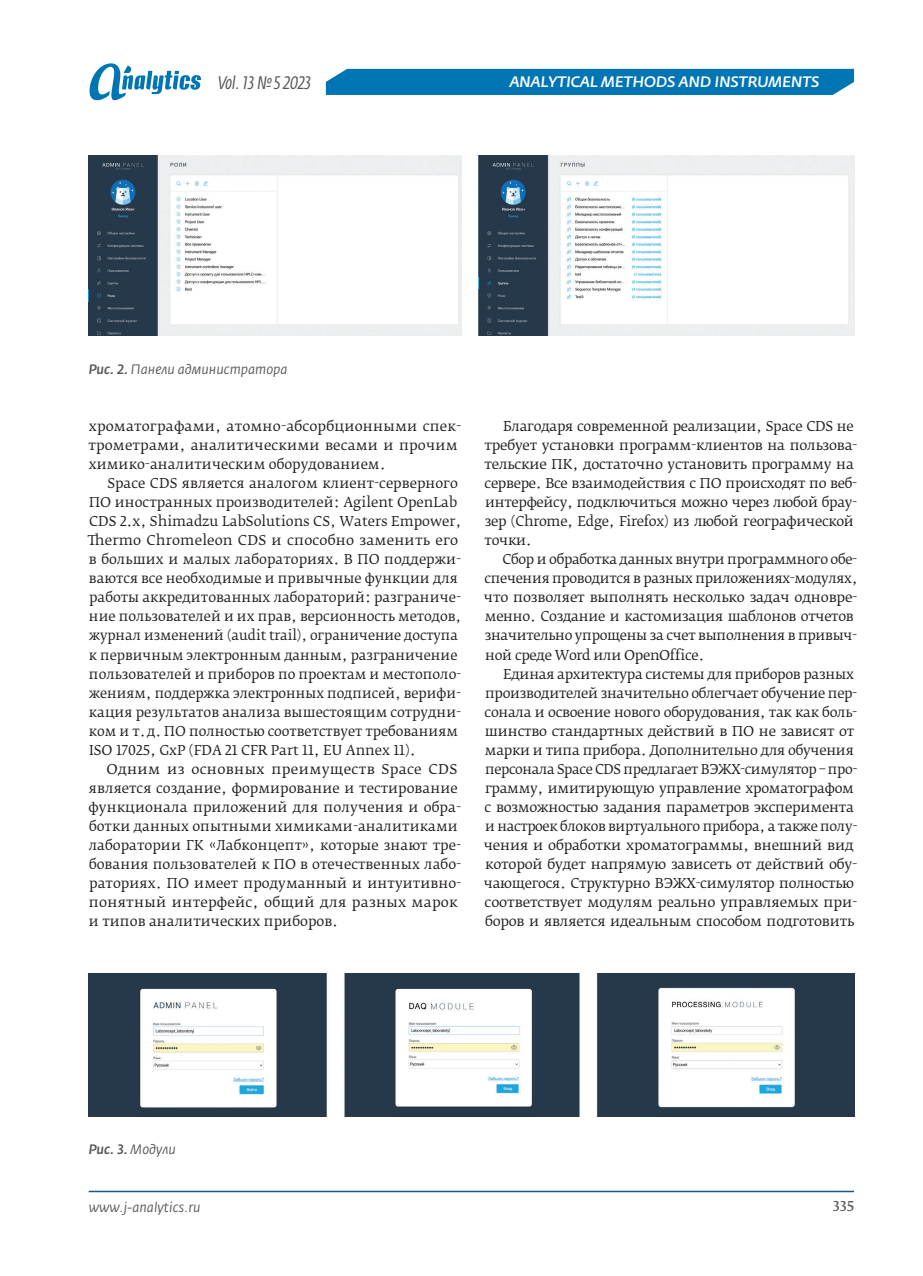
<style>
.page{position:relative;width:923px;height:1276px;background:#fff}
.page>*{position:absolute;margin:0;border:0;box-sizing:border-box;transform-origin:0 0}
.t1{font:italic 18px "Fedra Sans Cond Pro";color:#57585a}
.t2{font:italic 500 15px "Fedra Sans Pro";letter-spacing:.01em;color:#fff}
.t3{font:13.5px/19px "Fedra Serif B Pro";letter-spacing:-.01em;color:#231f20}
.t4{font:italic 13.5px "Fedra Sans Pro";color:#57585a}
.t5{font:italic 500 13.5px "Fedra Sans Pro";color:#57585a}
.t6{font:13.5px "Fedra Serif B Pro";color:#57585a}
.s1{font-weight:500}
.s2{font-weight:400}
</style>
<div class="page">
<hr style="left:89px;top:1190px;width:765px;height:2px;background:#175887">
<div style="left:326px;top:69px;width:528px;height:26px;background:#0075b4"></div>
<svg style="left:90px;top:63px;width:111px;height:37px"></svg>
<img style="left:89px;top:155px;width:765px;height:180px">
<img style="left:89px;top:973px;width:765px;height:143px">
<h1 class="t1" style="left:218px;top:71px;width:96px">Vol. 13 №5 2023</h1>
<p class="t2" style="left:510px;top:72px;width:311px">ANALYTICAL METHODS AND INSTRUMENTS</p>
<p class="t4" style="left:89px;top:361px;width:200px"><span class="s1">Рис. 2.</span> Панели администратора</p>
<p class="t3" style="left:88px;top:417px;width:374px">хроматографами, атомно-абсорбционными спек&shy;трометрами, аналитическими весами и прочим химико-аналитическим оборудованием.</p>
<p class="t3" style="left:88px;top:474px;width:375px;text-indent:19px">Space CDS является аналогом клиент-серверного ПО иностранных производителей: Agilent OpenLab CDS 2.x, Shimadzu LabSolutions CS, Waters Empower, Thermo Chromeleon CDS и способно заменить его в больших и малых лабораториях. В ПО поддержи&shy;ваются все необходимые и привычные функции для работы аккредитованных лабораторий: разграниче&shy;ние пользователей и их прав, версионность методов, журнал изменений (audit trail), ограничение доступа к первичным электронным данным, разграничение пользователей и приборов по проектам и местополо&shy;жениям, поддержка электронных подписей, верифи&shy;кация результатов анализа вышестоящим сотрудни&shy;ком и т.д. ПО полностью соответствует требованиям ISO 17025, GxP (FDA 21 CFR Part 11, EU Annex 11).</p>
<p class="t3" style="left:88px;top:759px;width:374px;text-indent:18px">Одним из основных преимуществ Space CDS является создание, формирование и тестирование функционала приложений для получения и обра&shy;ботки данных опытными химиками-аналитиками лаборатории ГК «Лабконцепт», которые знают тре&shy;бования пользователей к ПО в отечественных лабо&shy;раториях. ПО имеет продуманный и интуитивно&shy;понятный интерфейс, общий для разных марок и типов аналитических приборов.</p>
<p class="t3" style="left:484px;top:417px;width:374px;text-indent:18px">Благодаря современной реализации, Space CDS не требует установки программ-клиентов на пользова&shy;тельские ПК, достаточно установить программу на сервере. Все взаимодействия с ПО происходят по веб&shy;интерфейсу, подключиться можно через любой брау&shy;зер (Chrome, Edge, Firefox) из любой географической точки.</p>
<p class="t3" style="left:484px;top:550px;width:375px;text-indent:19px">Сбор и обработка данных внутри программного обе&shy;спечения проводится в разных приложениях-модулях, что позволяет выполнять несколько задач одновре&shy;менно. Создание и кастомизация шаблонов отчетов значительно упрощены за счет выполнения в привыч&shy;ной среде Word или OpenOffice.</p>
<p class="t3" style="left:484px;top:664px;width:375px;text-indent:19px">Единая архитектура системы для приборов разных производителей значительно облегчает обучение пер&shy;сонала и освоение нового оборудования, так как боль&shy;шинство стандартных действий в ПО не зависят от марки и типа прибора. Дополнительно для обучения персонала Space CDS предлагает ВЭЖХ-симулятор – про&shy;грамму, имитирующую управление хроматографом с возможностью задания параметров эксперимента и настроек блоков виртуального прибора, а также полу&shy;чения и обработки хроматограммы, внешний вид которой будет напрямую зависеть от действий обу&shy;чающегося. Структурно ВЭЖХ-симулятор полностью соответствует модулям реально управляемых при&shy;боров и является идеальным способом подготовить</p>
<p class="t5" style="left:89px;top:1141px;width:89px">Рис. 3. <span class="s2">Модули</span></p>
<p class="t4" style="left:89px;top:1198px;width:113px">www.j-analytics.ru</p>
<p class="t6" style="left:832px;top:1198px;width:23px">335</p>
</div>
